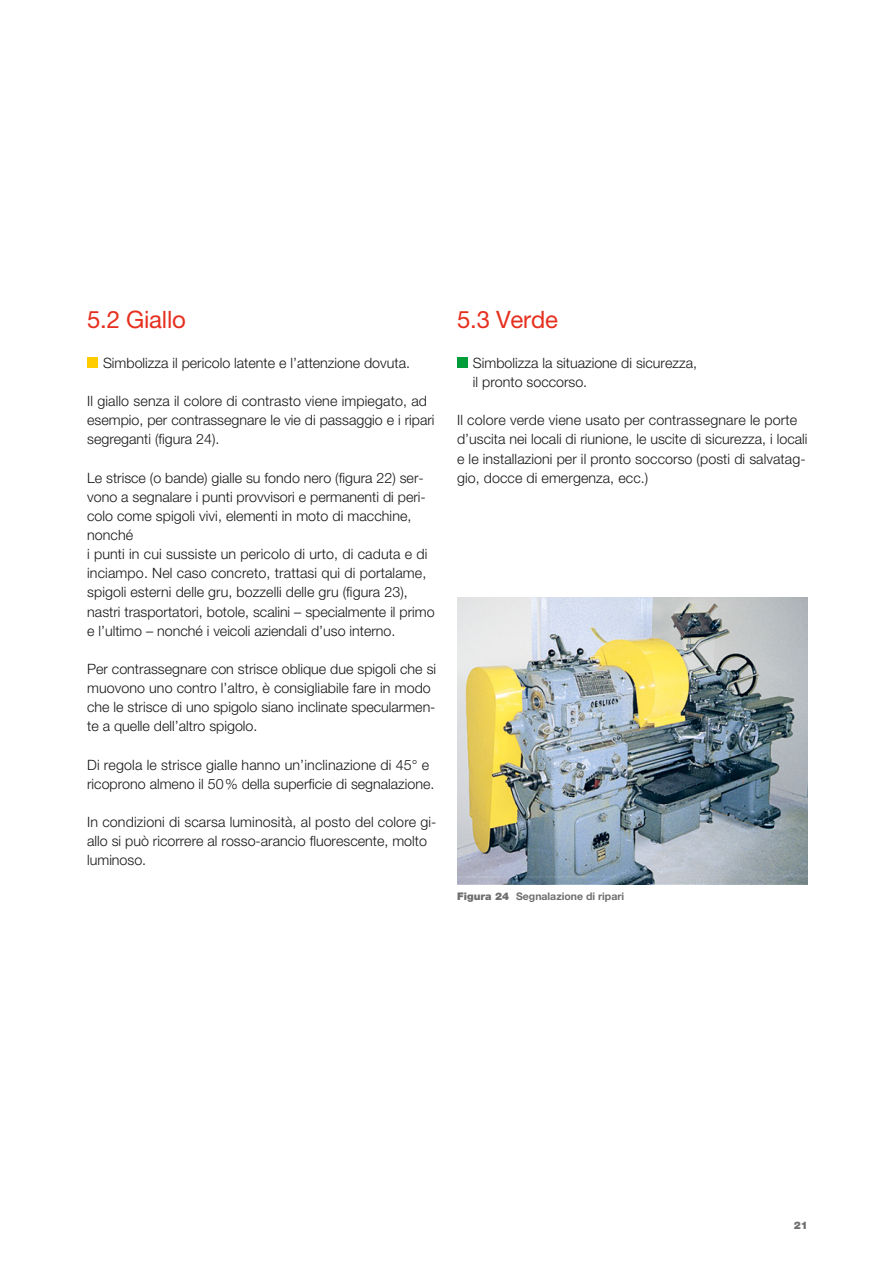
<style>
.page{position:relative;width:893px;height:1263px;background:#fff}
.page>*{position:absolute;margin:0;border:0;box-sizing:border-box;transform-origin:0 0}
.t1{font:24px "Helvetica Neue LT Std";letter-spacing:-.01em;color:#e6301f}
.t2{font:300 14.25px/19.2px "Helvetica Neue LT Std";color:#181716}
.t3{font:700 10.5px "Helvetica Neue LT Std";color:#6e6e6e}
.t4{font:900 10.5px "Helvetica Neue LT Std";color:#6e6e6e}
.s1{font-weight:900}
</style>
<div class="page">
<div style="left:87px;top:358px;width:10px;height:10px;background:#fc0"></div>
<div style="left:457px;top:358px;width:10px;height:10px;background:#009d3a"></div>
<img style="left:457px;top:597px;width:351px;height:287px">
<h1 class="t1" style="left:87px;top:305px;width:100px">5.2 Giallo</h1>
<p class="t2" style="left:103px;top:353px;width:308px">Simbolizza il pericolo latente e l’attenzione dovuta.</p>
<p class="t2" style="left:87px;top:391px;width:349px">Il giallo senza il colore di contrasto viene impiegato, ad esempio, per contrassegnare le vie di passaggio e i ripari segreganti (figura 24).</p>
<p class="t2" style="left:87px;top:468px;width:349px">Le strisce (o bande) gialle su fondo nero (figura 22) ser&shy;vono a segnalare i punti provvisori e permanenti di peri&shy;colo come spigoli vivi, elementi in moto di macchine, nonché<br>i punti in cui sussiste un pericolo di urto, di caduta e di inciampo. Nel caso concreto, trattasi qui di portalame, spigoli esterni delle gru, bozzelli delle gru (figura 23), nastri trasportatori, botole, scalini – specialmente il primo e l’ultimo – nonché i veicoli aziendali d’uso interno.</p>
<p class="t2" style="left:87px;top:659px;width:350px">Per contrassegnare con strisce oblique due spigoli che si muovono uno contro l’altro, è consigliabile fare in modo che le strisce di uno spigolo siano inclinate specularmen&shy;te a quelle dell’altro spigolo.</p>
<p class="t2" style="left:87px;top:755px;width:349px">Di regola le strisce gialle hanno un’inclinazione di 45° e ricoprono almeno il 50% della superficie di segnalazione.</p>
<p class="t2" style="left:87px;top:812px;width:351px">In condizioni di scarsa luminosità, al posto del colore gi&shy;allo si può ricorrere al rosso-arancio fluorescente, molto luminoso.</p>
<h1 class="t1" style="left:457px;top:305px;width:102px">5.3 Verde</h1>
<p class="t2" style="left:473px;top:353px;width:226px">Simbolizza la situazione di sicurezza, il pronto soccorso.</p>
<p class="t2" style="left:457px;top:410px;width:352px">Il colore verde viene usato per contrassegnare le porte d’uscita nei locali di riunione, le uscite di sicurezza, i locali e le installazioni per il pronto soccorso (posti di salvatag&shy;gio, docce di emergenza, ecc.)</p>
<p class="t3" style="left:457px;top:890px;width:169px"><span class="s1">Figura 24</span> Segnalazione di ripari</p>
<p class="t4" style="left:794px;top:1219px;width:16px">21</p>
</div>
